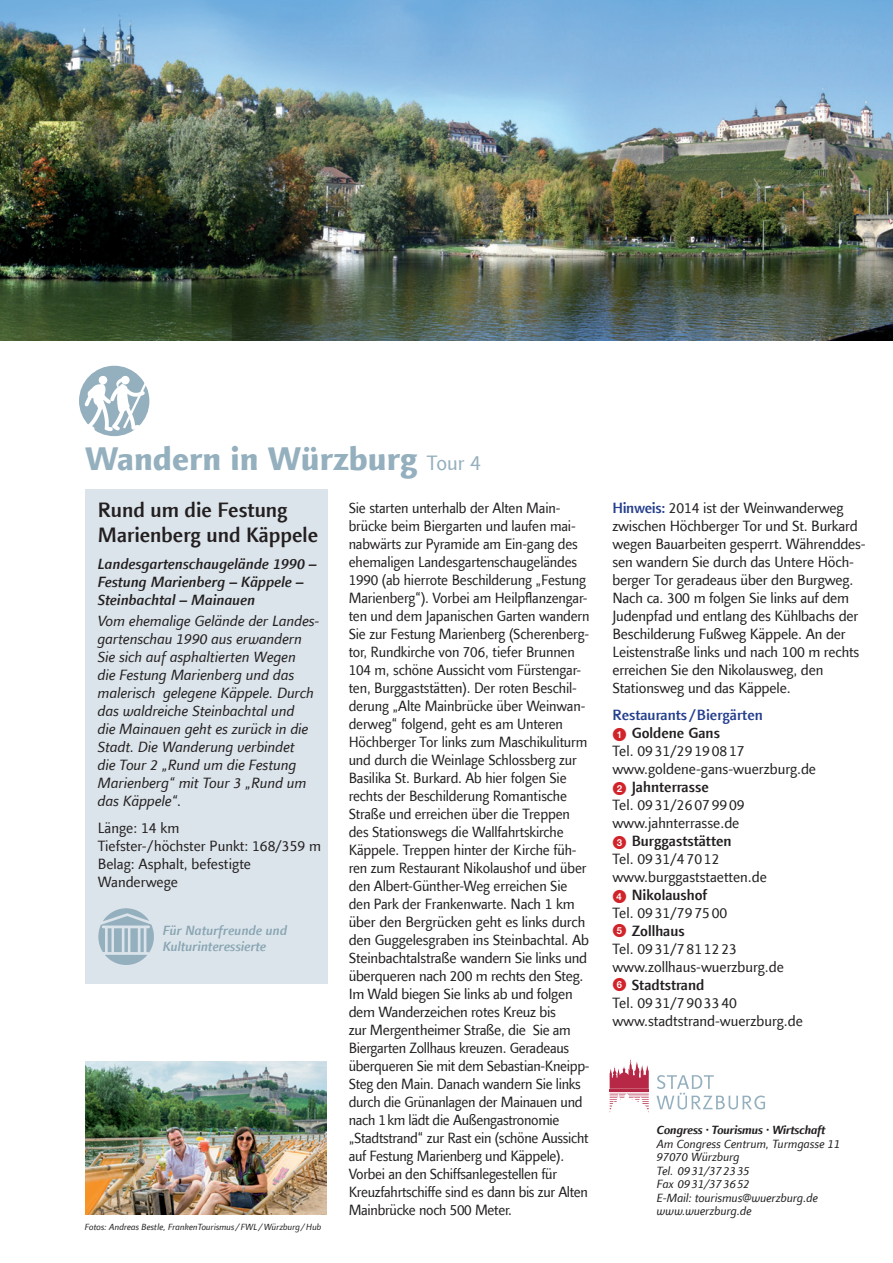
<style>
.page{position:relative;width:893px;height:1263px;background:#fff}
.page>*{position:absolute;margin:0;border:0;box-sizing:border-box;transform-origin:0 0}
.t1{font:800 33px "Finnegan LT Com";color:#94afbd}
.t2{font:500 21px/25.2px "Finnegan LT Com";color:#231f20}
.t3{font:15px/18px "Finnegan LT Com";letter-spacing:-.01em;color:#231f20}
.t4{font:italic 15px/18px "Finnegan LT Com";color:#231f20}
.t5{font:italic 500 15px/18px "Finnegan LT Com";color:#231f20}
.t6{font:500 15px "Finnegan LT Com";color:#231f20}
.t7{font:500 15px "Finnegan LT Com";color:#253f8e}
.t8{font:italic 500 13.5px "Finnegan LT Com";color:#88a5b3}
.t9{font:italic 12px "Finnegan LT Com";color:#231f20}
.t10{font:italic 700 12px "Finnegan LT Com";letter-spacing:-.02em;color:#231f20}
.t11{font:italic 700 11.25px "Linotype Finnegan";color:#231f20}
.t12{font:italic 9px "Finnegan LT Com";color:#231f20}
.t13{font:8.4px "Linotype Finnegan";color:#231f20}
.s1{font-weight:400;font-size:21px}
.s2{font-weight:500;color:#253f8e}
.s3{font-family:"Neg Ziffern";font-weight:400;color:#d1232a}
.s4{font-size:4.95px}
</style>
<div class="page">
<div style="left:85px;top:489px;width:242px;height:495px;background:#dbe4ea"></div>
<img style="left:79px;top:366px;width:70px;height:70px;border-radius:35px">
<img style="left:98px;top:908px;width:56px;height:57px">
<img style="left:85px;top:1061px;width:241px;height:153px">
<img style="left:0;top:0;width:893px;height:340px">
<svg style="left:610px;top:1060px;width:39px;height:52px"></svg>
<svg style="left:656px;top:1075px;width:109px;height:34px"></svg>
<p class="t1" style="left:85px;top:439px;width:397px">Wandern in Würzburg <span class="s1">Tour 4</span></p>
<p class="t2" style="left:98px;top:498px;width:222px">Rund um die Festung<br>Marienberg und Käppele</p>
<p class="t5" style="left:98px;top:555px;width:220px">Landesgartenschaugelände 1990 –</p>
<p class="t5" style="left:98px;top:573px;width:207px">Festung Marienberg – Käppele –<br>Steinbachtal – Mainauen</p>
<p class="t4" style="left:98px;top:612px;width:223px">Vom ehemalige Gelände der Landes&shy;gartenschau 1990 aus erwandern<br>Sie sich auf asphaltierten Wegen<br>die Festung Marienberg und das malerisch gelegene Käppele. Durch das waldreiche Steinbachtal und<br>die Mainauen geht es zurück in die<br>Stadt. Die Wanderung verbindet<br>die Tour 2 „Rund um die Festung<br>Marienberg“ mit Tour 3 „Rund um das Käppele“.</p>
<p class="t3" style="left:98px;top:819px;width:83px">Länge: 14 km</p>
<p class="t3" style="left:98px;top:837px;width:225px">Tiefster-/höchster Punkt: 168/359 m</p>
<p class="t3" style="left:98px;top:855px;width:155px">Belag: Asphalt, befestigte</p>
<p class="t3" style="left:98px;top:873px;width:82px">Wanderwege</p>
<p class="t8" style="left:163px;top:922px;width:126px">Für Naturfreunde und</p>
<p class="t8" style="left:163px;top:939px;width:105px">Kulturinteressierte</p>
<p class="t12" style="left:85px;top:1222px;width:238px">Fotos: Andreas Bestle, FrankenTourismus / FWL /Würzburg/Hub</p>
<p class="t3" style="left:349px;top:499px;width:242px">Sie starten unterhalb der Alten Main&shy;brücke beim Biergarten und laufen mai&shy;nabwärts zur Pyramide am Ein-gang des ehemaligen Landesgartenschaugeländes 1990 (ab hierrote Beschilderung „Festung Marienberg“). Vorbei am Heilpflanzengar&shy;ten und dem Japanischen Garten wandern Sie zur Festung Marienberg (Scherenberg&shy;tor, Rundkirche von 706, tiefer Brunnen 104 m, schöne Aussicht vom Fürstengar&shy;ten, Burggaststätten). Der roten Beschil&shy;derung „Alte Mainbrücke über Weinwan&shy;derweg“ folgend, geht es am Unteren Höchberger Tor links zum Maschikuliturm und durch die Weinlage Schlossberg zur Basilika St. Burkard. Ab hier folgen Sie rechts der Beschilderung Romantische Straße und erreichen über die Treppen des Stationswegs die Wallfahrtskirche Käppele. Treppen hinter der Kirche füh&shy;ren zum Restaurant Nikolaushof und über den Albert-Günther-Weg erreichen Sie den Park der Frankenwarte. Nach 1 km über den Bergrücken geht es links durch den Guggelesgraben ins Steinbachtal. Ab Steinbachtalstraße wandern Sie links und überqueren nach 200 m rechts den Steg.<br>Im Wald biegen Sie links ab und folgen dem Wanderzeichen rotes Kreuz bis<br>zur Mergentheimer Straße, die Sie am Biergarten Zollhaus kreuzen. Geradeaus überqueren Sie mit dem Sebastian-Kneipp-Steg den Main. Danach wandern Sie links durch die Grünanlagen der Mainauen und nach 1km lädt die Außengastronomie „Stadtstrand“ zur Rast ein (schöne Aussicht auf Festung Marienberg und Käppele).<br>Vorbei an den Schiffsanlegestellen für Kreuzfahrtschiffe sind es dann bis zur Alten Mainbrücke noch 500 Meter.</p>
<p class="t3" style="left:612px;top:499px;width:255px"><span class="s2">Hinweis:</span> 2014 ist der Weinwanderweg zwischen Höchberger Tor und St. Burkard wegen Bauarbeiten gesperrt. Währenddes&shy;sen wandern Sie durch das Untere Höch&shy;berger Tor geradeaus über den Burgweg.<br>Nach ca. 300 m folgen Sie links auf dem Judenpfad und entlang des Kühlbachs der Beschilderung Fußweg Käppele. An der Leistenstraße links und nach 100 m rechts erreichen Sie den Nikolausweg, den</p>
<p class="t3" style="left:612px;top:679px;width:180px">Stationsweg und das Käppele.</p>
<p class="t7" style="left:612px;top:706px;width:152px">Restaurants /Biergärten</p>
<p class="t6" style="left:612px;top:724px;width:109px"><span class="s3">1</span> Goldene Gans</p>
<p class="t3" style="left:612px;top:742px;width:134px">Tel. 0931/29190817</p>
<p class="t3" style="left:612px;top:760px;width:205px">www.goldene-gans-wuerzburg.de</p>
<p class="t6" style="left:612px;top:778px;width:98px"><span class="s3">2</span> Jahnterrasse</p>
<p class="t3" style="left:612px;top:796px;width:134px">Tel. 0931/26079909</p>
<p class="t3" style="left:612px;top:814px;width:129px">www.jahnterrasse.de</p>
<p class="t6" style="left:612px;top:832px;width:121px"><span class="s3">3</span> Burggaststätten</p>
<p class="t3" style="left:612px;top:850px;width:109px">Tel. 0931/47012</p>
<p class="t3" style="left:612px;top:868px;width:156px">www.burggaststaetten.de</p>
<p class="t6" style="left:612px;top:886px;width:97px"><span class="s3">4</span> Nikolaushof</p>
<p class="t3" style="left:612px;top:904px;width:116px">Tel. 0931/797500</p>
<p class="t6" style="left:612px;top:922px;width:74px"><span class="s3">5</span> Zollhaus</p>
<p class="t3" style="left:612px;top:940px;width:126px">Tel. 0931/7811223</p>
<p class="t3" style="left:612px;top:958px;width:173px">www.zollhaus-wuerzburg.de</p>
<p class="t6" style="left:612px;top:976px;width:94px"><span class="s3">6</span> Stadtstrand</p>
<p class="t3" style="left:612px;top:994px;width:126px">Tel. 0931/7903340</p>
<p class="t3" style="left:612px;top:1012px;width:192px">www.stadtstrand-wuerzburg.de</p>
<p class="t11" style="left:609px;top:1120px;width:161px">Congress <span class="s4">•</span> Tourismus <span class="s4">•</span> Wirtschaft</p>
<p class="t13" style="left:609px;top:1134px;width:193px">Am Congress Centrum <span class="s4">•</span> Turmgasse 11 <span class="s4">•</span> 97070 Würzburg</p>
<p class="t10" style="left:657px;top:1122px;width:170px">Congress · Tourismus · Wirtschaft</p>
<p class="t9" style="left:657px;top:1137px;width:185px">Am Congress Centrum, Turmgasse 11</p>
<p class="t9" style="left:657px;top:1150px;width:84px">97070 Würzburg</p>
<p class="t9" style="left:657px;top:1164px;width:94px">Tel. 0931/372335</p>
<p class="t9" style="left:657px;top:1177px;width:94px">Fax 0931/373652</p>
<p class="t9" style="left:657px;top:1191px;width:163px">E-Mail: tourismus@wuerzburg.de</p>
<p class="t9" style="left:657px;top:1204px;width:96px">www.wuerzburg.de</p>
</div>
